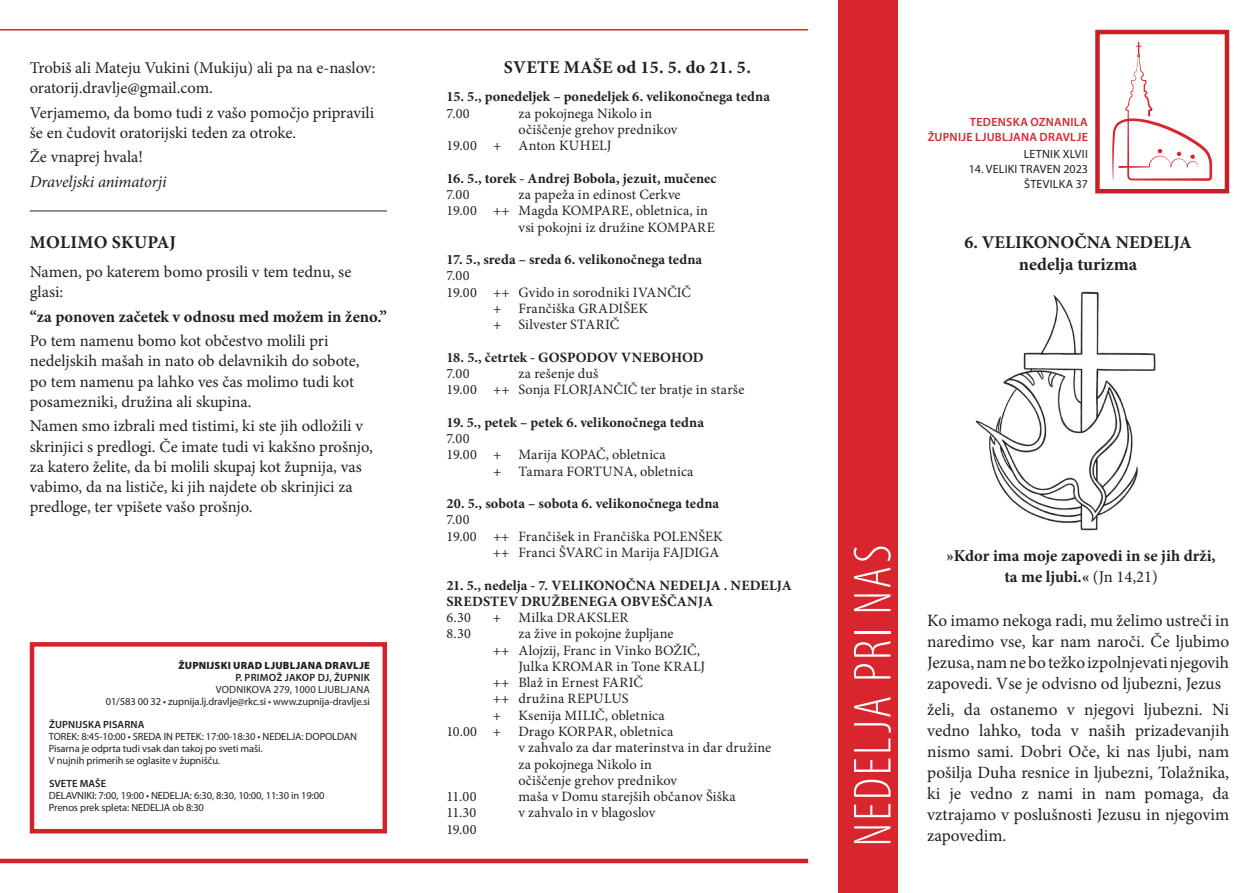
<style>
.page{position:relative;width:1259px;height:893px;background:#fff}
.page>*{position:absolute;margin:0;border:0;box-sizing:border-box;transform-origin:0 0}
.t1{font:300 condensed 54px "Myriad Pro";letter-spacing:.045em;color:#fff}
.t2{font:700 18px/21.6px "Minion Pro";color:#231f20;text-align:center}
.t3{font:700 18px "Minion Pro";letter-spacing:.02em;color:#231f20}
.t4{font:17.25px/21px "Minion Pro";color:#231f20;text-align:justify}
.t5{font:16.5px/20.2px "Minion Pro";color:#231f20}
.t6{font:700 16.5px/21px "Minion Pro";color:#231f20;text-align:center}
.t7{font:italic 16.5px "Minion Pro";letter-spacing:-.015em;color:#231f20}
.t8{font:14.25px/16.2px "Minion Pro";letter-spacing:.01em;color:#231f20}
.t9{font:700 14.25px/16.2px "Minion Pro";letter-spacing:.005em;color:#231f20}
.t10{font:12px/15px "Myriad Pro";letter-spacing:.02em;color:#231f20;text-align:right}
.t11{font:600 12px/15px "Myriad Pro";letter-spacing:.025em;color:#d9262e;text-align:right}
.t12{font:10.5px/12px "Myriad Pro";letter-spacing:-.01em;color:#231f20}
.t13{font:600 10.5px "Myriad Pro";letter-spacing:.01em;color:#231f20}
.t14{font:900 10.5px "Myriad Pro";letter-spacing:.02em;color:#231f20}
.s1{font-weight:400}
</style>
<div class="page">
<div style="left:1095px;top:30px;width:134px;height:163px;border:4px solid #c82026"></div>
<div style="left:30px;top:642px;width:357px;height:191px;border:4px solid #d1232a"></div>
<div style="left:838px;top:0;width:59px;height:893px;background:#d9262e"></div>
<svg style="left:1112px;top:43px;width:100px;height:138px"></svg>
<hr style="left:0;top:29px;width:808px;height:2px;background:#d9262e">
<hr style="left:0;top:859px;width:808px;height:4px;background:#d1232a">
<hr style="left:30px;top:211px;width:357px;height:1px;background:#231f20">
<img style="left:975px;top:291px;width:181px;height:240px">
<p class="t5" style="left:30px;top:58px;width:347px">Trobiš ali Mateju Vukini (Mukiju) ali pa na e-naslov: oratorij.dravlje@gmail.com.</p>
<p class="t5" style="left:30px;top:102px;width:346px">Verjamemo, da bomo tudi z vašo pomočjo pripravili še en čudovit oratorijski teden za otroke.</p>
<p class="t5" style="left:30px;top:147px;width:115px">Že vnaprej hvala!</p>
<p class="t7" style="left:30px;top:170px;width:138px">Draveljski animatorji</p>
<p class="t2" style="left:30px;top:231px;width:148px">MOLIMO SKUPAJ</p>
<p class="t5" style="left:30px;top:261px;width:323px">Namen, po katerem bomo prosili v tem tednu, se glasi:</p>
<p class="t6" style="left:30px;top:306px;width:358px">“za ponoven začetek v odnosu med možem in ženo.”</p>
<p class="t5" style="left:30px;top:331px;width:331px">Po tem namenu bomo kot občestvo molili pri nedeljskih mašah in nato ob delavnikih do sobote, po tem namenu pa lahko ves čas molimo tudi kot posamezniki, družina ali skupina.</p>
<p class="t5" style="left:30px;top:416px;width:344px">Namen smo izbrali med tistimi, ki ste jih odložili v skrinjici s predlogi. Če imate tudi vi kakšno prošnjo, za katero želite, da bi molili skupaj kot župnija, vas vabimo, da na lističe, ki jih najdete ob skrinjici za predloge, ter vpišete vašo prošnjo.</p>
<p class="t14" style="left:178px;top:659px;width:193px">ŽUPNIJSKI URAD LJUBLJANA DRAVLJE</p>
<p class="t13" style="left:235px;top:671px;width:136px">P. PRIMOŽ JAKOP DJ, ŽUPNIK</p>
<p class="t12" style="left:106px;top:683px;width:266px;text-align:right">VODNIKOVA 279, 1000 LJUBLJANA<br>01/583 00 32 • zupnija.lj.dravlje@rkc.si • www.zupnija-dravlje.si</p>
<p class="t13" style="left:49px;top:718px;width:97px">ŽUPNIJSKA PISARNA</p>
<p class="t12" style="left:49px;top:730px;width:310px">TOREK: 8:45-10:00 • SREDA IN PETEK: 17:00-18:30 • NEDELJA: DOPOLDAN<br>Pisarna je odprta tudi vsak dan takoj po sveti maši.<br>V nujnih primerih se oglasite v župnišču.</p>
<p class="t13" style="left:49px;top:777px;width:59px">SVETE MAŠE</p>
<p class="t12" style="left:49px;top:789px;width:277px">DELAVNIKI: 7:00, 19:00 • NEDELJA: 6:30, 8:30, 10:00, 11:30 in 19:00<br>Prenos prek spleta: NEDELJA ob 8:30</p>
<p class="t3" style="left:504px;top:54px;width:249px">SVETE MAŠE od 15. 5. do 21. 5.</p>
<p class="t9" style="left:446px;top:89px;width:325px">15. 5., ponedeljek – ponedeljek 6. velikonočnega tedna</p>
<p class="t8" style="left:446px;top:105px;width:25px">7.00</p>
<p class="t8" style="left:518px;top:105px;width:135px">za pokojnega Nikolo in</p>
<p class="t8" style="left:518px;top:121px;width:160px">očiščenje grehov prednikov</p>
<p class="t8" style="left:446px;top:138px;width:166px">19.00 + Anton KUHELJ</p>
<p class="t9" style="left:446px;top:170px;width:271px">16. 5., torek - Andrej Bobola, jezuit, mučenec</p>
<p class="t8" style="left:446px;top:186px;width:25px">7.00</p>
<p class="t8" style="left:518px;top:186px;width:163px">za papeža in edinost Cerkve</p>
<p class="t8" style="left:446px;top:203px;width:263px">19.00 ++ Magda KOMPARE, obletnica, in</p>
<p class="t8" style="left:518px;top:219px;width:198px">vsi pokojni iz družine KOMPARE</p>
<p class="t9" style="left:446px;top:251px;width:257px">17. 5., sreda – sreda 6. velikonočnega tedna</p>
<p class="t8" style="left:446px;top:268px;width:25px">7.00</p>
<p class="t8" style="left:446px;top:284px;width:246px">19.00 ++ Gvido in sorodniki IVANČIČ</p>
<p class="t8" style="left:493px;top:300px;width:156px">+ Frančiška GRADIŠEK</p>
<p class="t8" style="left:493px;top:317px;width:128px">+ Silvester STARIČ</p>
<p class="t9" style="left:446px;top:349px;width:259px">18. 5., četrtek - GOSPODOV VNEBOHOD</p>
<p class="t8" style="left:446px;top:365px;width:25px">7.00</p>
<p class="t8" style="left:446px;top:365px;width:299px;text-indent:72px">za rešenje duš<br>19.00 ++ Sonja FLORJANČIČ ter bratje in starše</p>
<p class="t9" style="left:446px;top:414px;width:259px">19. 5., petek – petek 6. velikonočnega tedna</p>
<p class="t8" style="left:446px;top:430px;width:25px">7.00</p>
<p class="t8" style="left:446px;top:447px;width:221px">19.00 + Marija KOPAČ, obletnica</p>
<p class="t8" style="left:493px;top:463px;width:202px">+ Tamara FORTUNA, obletnica</p>
<p class="t9" style="left:446px;top:495px;width:274px">20. 5., sobota – sobota 6. velikonočnega tedna</p>
<p class="t8" style="left:446px;top:512px;width:25px">7.00</p>
<p class="t8" style="left:446px;top:528px;width:278px">19.00 ++ Frančišek in Frančiška POLENŠEK</p>
<p class="t8" style="left:493px;top:544px;width:228px">++ Franci ŠVARC in Marija FAJDIGA</p>
<p class="t9" style="left:446px;top:577px;width:347px">21. 5., nedelja - 7. VELIKONOČNA NEDELJA . NEDELJA<br>SREDSTEV DRUŽBENEGA OBVEŠČANJA</p>
<p class="t8" style="left:446px;top:609px;width:26px">6.30</p>
<p class="t8" style="left:493px;top:609px;width:137px">+ Milka DRAKSLER</p>
<p class="t8" style="left:446px;top:626px;width:26px">8.30</p>
<p class="t8" style="left:518px;top:626px;width:157px">za žive in pokojne župljane</p>
<p class="t8" style="left:493px;top:642px;width:208px">++ Alojzij, Franc in Vinko BOŽIČ,</p>
<p class="t8" style="left:518px;top:658px;width:188px">Julka KROMAR in Tone KRALJ</p>
<p class="t8" style="left:493px;top:675px;width:151px">++ Blaž in Ernest FARIČ</p>
<p class="t8" style="left:493px;top:691px;width:137px">++ družina REPULUS</p>
<p class="t8" style="left:493px;top:707px;width:173px">+ Ksenija MILIČ, obletnica</p>
<p class="t8" style="left:446px;top:723px;width:228px">10.00 + Drago KORPAR, obletnica</p>
<p class="t8" style="left:518px;top:740px;width:254px">v zahvalo za dar materinstva in dar družine</p>
<p class="t8" style="left:518px;top:756px;width:135px">za pokojnega Nikolo in</p>
<p class="t8" style="left:518px;top:772px;width:160px">očiščenje grehov prednikov</p>
<p class="t8" style="left:446px;top:788px;width:32px">11.00</p>
<p class="t8" style="left:518px;top:788px;width:219px">maša v Domu starejših občanov Šiška</p>
<p class="t8" style="left:446px;top:805px;width:32px">11.30</p>
<p class="t8" style="left:518px;top:805px;width:138px">v zahvalo in v blagoslov</p>
<p class="t8" style="left:446px;top:821px;width:32px">19.00</p>
<p class="t11" style="left:927px;top:114px;width:162px">TEDENSKA OZNANILA<br>ŽUPNIJE LJUBLJANA DRAVLJE</p>
<p class="t10" style="left:1023px;top:146px;width:66px">LETNIK XLVII</p>
<p class="t10" style="left:968px;top:161px;width:121px">14. VELIKI TRAVEN 2023<br>ŠTEVILKA 37</p>
<p class="t2" style="left:964px;top:231px;width:229px">6. VELIKONOČNA NEDELJA nedelja turizma</p>
<h1 class="t1" style="left:840px;top:846px;width:303px;rotate:-90deg">NEDELJA PRI NAS</h1>
<p class="t6" style="left:946px;top:545px;width:271px">»Kdor ima moje zapovedi in se jih drži, ta me ljubi.« <span class="s1">(Jn 14,21)</span></p>
<p class="t4" style="left:927px;top:610px;width:303px">Ko imamo nekoga radi, mu želimo ustreči in naredimo vse, kar nam naroči. Če ljubimo Jezusa, nam ne bo težko izpolnjevati njegovih zapovedi. Vse je odvisno od ljubezni, Jezus</p>
<p class="t4" style="left:927px;top:699px;width:303px">želi, da ostanemo v njegovi ljubezni. Ni vedno lahko, toda v naših prizadevanjih nismo sami. Dobri Oče, ki nas ljubi, nam pošilja Duha resnice in ljubezni, Tolažnika, ki je vedno z nami in nam pomaga, da vztrajamo v poslušnosti Jezusu in njegovim zapovedim.</p>
</div>
